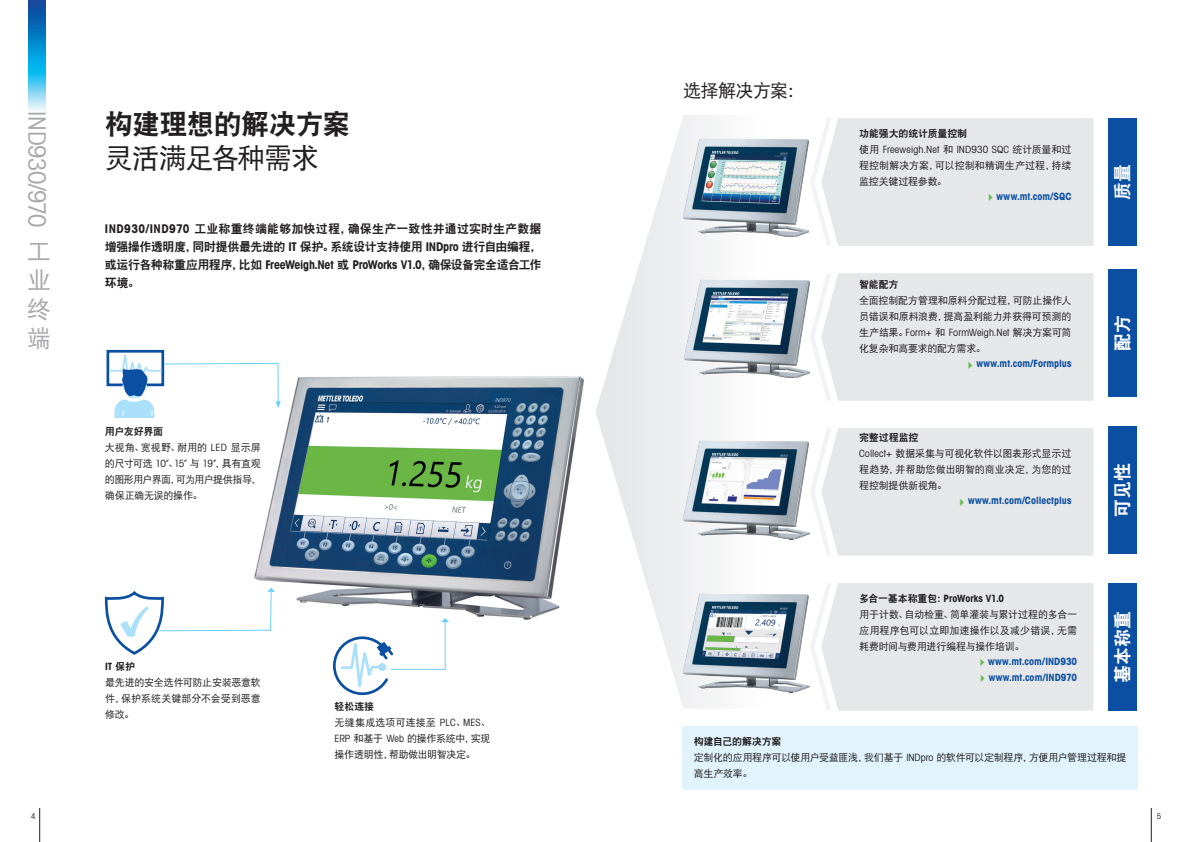
<style>
.page{position:relative;width:1191px;height:842px;background:#fff}
.page>*{position:absolute;margin:0;border:0;box-sizing:border-box;transform-origin:0 0}
.Headline_Pages_bold{font:28px "DFP Hei W9";letter-spacing:-.03em;color:#231f20}
.Headline_Pages_book{font:28px "DFP Hei W5";letter-spacing:-.045em;color:#231f20}
.Vertical_Text_pages{font:24px "Avant Gardefor MT Bk";letter-spacing:-.02em;color:#a8a9ad}
.Vertical_Text_pages-2{font:24px/28.8px "DFP Hei W5";color:#a8a9ad;text-align:justify}
.Title_AVG_bold_10_14{font:18px "DFP Hei W9";color:#fff}
.Headline_Pages_book-2{font:18px "DFP Hei W5";letter-spacing:-.03em;color:#231f20}
.Lead_Text_bold_12_16{font:12px/18px "DFP Hei W9";letter-spacing:-.04em;color:#231f20;text-align:justify}
.Running_Text_book_10{font:10px/16px "DFP Hei W5";letter-spacing:-.02em;color:#231f20;text-align:justify}
.t1{font:10px "Avant Gardefor MT Bd";letter-spacing:.005em;color:#0a4fa2}
.Title2_bold_10_14pt{font:10px "DFP Hei W9";letter-spacing:-.02em;color:#231f20}
.Title2_bold_10_14pt-2{font:10px "Avant Gardefor MT Bd";color:#231f20}
.Running_Text_book_10-2{font:10px "DFP Hei W9";letter-spacing:-.03em;color:#231f20}
.t2{font:8px "Avant Gardefor MT Bk";color:#231f20}
.s1{font-family:"Avant Gardefor MT Bd"}
.s2{font-family:"Avant Gardefor MT Bk"}
.s3{font-family:"DFP Hei W9"}
</style>
<div class="page">
<img style="left:28px;top:0;width:17px;height:111px">
<hr style="left:39px;top:808px;width:1px;height:34px;background:#231f20">
<hr style="left:1151px;top:808px;width:1px;height:34px;background:#231f20">
<svg style="left:595px;top:115px;width:120px;height:594px"></svg>
<img style="left:254px;top:376px;width:330px;height:244px">
<div style="left:1108px;top:118px;width:28px;height:128px;background:#0a4fa2"></div>
<div style="left:1108px;top:269px;width:28px;height:127px;background:#0a4fa2"></div>
<div style="left:1108px;top:427px;width:28px;height:127px;background:#0a4fa2"></div>
<div style="left:1108px;top:583px;width:28px;height:127px;background:#0a4fa2"></div>
<img style="left:679px;top:277px;width:130px;height:101px">
<img style="left:679px;top:438px;width:131px;height:105px">
<img style="left:679px;top:590px;width:131px;height:106px">
<img style="left:678px;top:135px;width:130px;height:101px">
<div style="left:106px;top:350px;width:58px;height:36px;background:#fff;border:3px solid #0a4fa2"></div>
<svg style="left:104px;top:588px;width:171px;height:67px"></svg>
<svg style="left:332px;top:618px;width:117px;height:78px"></svg>
<svg style="left:109px;top:355px;width:172px;height:63px"></svg>
<div style="left:682px;top:726px;width:455px;height:64px;background:#e1f4fc"></div>
<svg style="left:810px;top:118px;width:283px;height:128px;background:#e7e8ea"></svg>
<svg style="left:810px;top:273px;width:283px;height:128px;background:#e7e8ea"></svg>
<svg style="left:810px;top:428px;width:283px;height:128px;background:#e7e8ea"></svg>
<svg style="left:810px;top:583px;width:283px;height:128px;background:#e7e8ea"></svg>
<p class="Vertical_Text_pages" style="left:52px;top:111px;width:118px;rotate:90deg">IND930/970</p>
<p class="Vertical_Text_pages-2" style="left:27px;top:237px;width:25px">工业终端</p>
<p class="Headline_Pages_bold" style="left:105px;top:108px;width:247px">构建理想的解决方案</p>
<p class="Headline_Pages_book" style="left:105px;top:142px;width:216px">灵活满足各种需求</p>
<p class="Lead_Text_bold_12_16" style="left:105px;top:220px;width:438px"><span class="s1">IND930/IND970</span> 工业称重终端能够加快过程，确保生产一致性并通过实时生产数据增强操作透明度，同时提供最先进的 <span class="s1">IT</span> 保护。系统设计支持使用 <span class="s1">INDpro</span> 进行自由编程，或运行各种称重应用程序，比如 <span class="s1">FreeWeigh.Net</span> 或 <span class="s1">ProWorks V1.0</span>，确保设备完全适合工作环境。</p>
<p class="Title2_bold_10_14pt" style="left:105px;top:426px;width:60px">用户友好界面</p>
<p class="Running_Text_book_10" style="left:105px;top:440px;width:157px">大视角、宽视野、耐用的 <span class="s2">LED</span> 显示屏的尺寸可选 <span class="s2">10”</span>、<span class="s2">15”</span> 与 <span class="s2">19”</span>，具有直观的图形用户界面，可为用户提供指导，确保正确无误的操作。</p>
<p class="Title2_bold_10_14pt-2" style="left:105px;top:660px;width:31px">IT <span class="s3">保护</span></p>
<p class="Running_Text_book_10" style="left:105px;top:674px;width:157px">最先进的安全选件可防止安装恶意软件，保护系统关键部分不会受到恶意修改。</p>
<p class="Title2_bold_10_14pt" style="left:334px;top:701px;width:41px">轻松连接</p>
<p class="Running_Text_book_10" style="left:334px;top:715px;width:157px">无缝集成选项可连接至 <span class="s2">PLC</span>、<span class="s2">MES</span>、<span class="s2">ERP</span> 和基于 <span class="s2">Web</span> 的操作系统中，实现操作透明性，帮助做出明智决定。</p>
<p class="Headline_Pages_book-2" style="left:683px;top:81px;width:123px">选择解决方案：</p>
<p class="Title2_bold_10_14pt" style="left:859px;top:128px;width:110px">功能强大的统计质量控制</p>
<p class="Running_Text_book_10" style="left:859px;top:141px;width:214px">使用 <span class="s2">Freeweigh.Net</span> 和 <span class="s2">IND930 SQC</span> 统计质量和过程控制解决方案，可以控制和精调生产过程，持续监控关键过程参数。</p>
<p class="t1" style="left:996px;top:190px;width:76px">www.mt.com/SQC</p>
<p class="Title2_bold_10_14pt" style="left:859px;top:279px;width:41px">智能配方</p>
<p class="Running_Text_book_10" style="left:859px;top:292px;width:214px">全面控制配方管理和原料分配过程，可防止操作人员错误和原料浪费，提高盈利能力并获得可预测的生产结果。<span class="s2">Form+</span> 和 <span class="s2">FormWeigh.Net</span> 解决方案可简化复杂和高要求的配方需求。</p>
<p class="t1" style="left:976px;top:357px;width:97px">www.mt.com/Formplus</p>
<p class="Title2_bold_10_14pt" style="left:859px;top:432px;width:61px">完整过程监控</p>
<p class="Running_Text_book_10" style="left:859px;top:445px;width:214px"><span class="s2">Collect+</span> 数据采集与可视化软件以图表形式显示过程趋势，并帮助您做出明智的商业决定，为您的过程控制提供新视角。</p>
<p class="t1" style="left:968px;top:494px;width:105px">www.mt.com/Collectplus</p>
<p class="Title2_bold_10_14pt-2" style="left:859px;top:592px;width:146px"><span class="s3">多合一基本称重包：</span>ProWorks V1.0</p>
<p class="Running_Text_book_10" style="left:859px;top:606px;width:219px">用于计数、自动检重、简单灌装与累计过程的多合一应用程序包可以立即加速操作以及减少错误，无需耗费时间与费用进行编程与操作培训。</p>
<p class="t1" style="left:988px;top:655px;width:90px">www.mt.com/IND930</p>
<p class="t1" style="left:988px;top:671px;width:90px">www.mt.com/IND970</p>
<p class="Title_AVG_bold_10_14" style="left:1112px;top:200px;width:37px;rotate:-90deg">质量</p>
<p class="Title_AVG_bold_10_14" style="left:1112px;top:351px;width:37px;rotate:-90deg">配方</p>
<p class="Title_AVG_bold_10_14" style="left:1112px;top:517px;width:55px;rotate:-90deg">可见性</p>
<p class="Title_AVG_bold_10_14" style="left:1112px;top:683px;width:73px;rotate:-90deg">基本称重</p>
<p class="Running_Text_book_10-2" style="left:694px;top:735px;width:89px">构建自己的解决方案</p>
<p class="Running_Text_book_10" style="left:694px;top:749px;width:434px">定制化的应用程序可以使用户受益匪浅，我们基于 <span class="s2">INDpro</span> 的软件可以定制程序，方便用户管理过程和提高生产效率。</p>
<p class="t2" style="left:31px;top:812px;width:6px">4</p>
<p class="t2" style="left:1157px;top:812px;width:6px">5</p>
</div>
